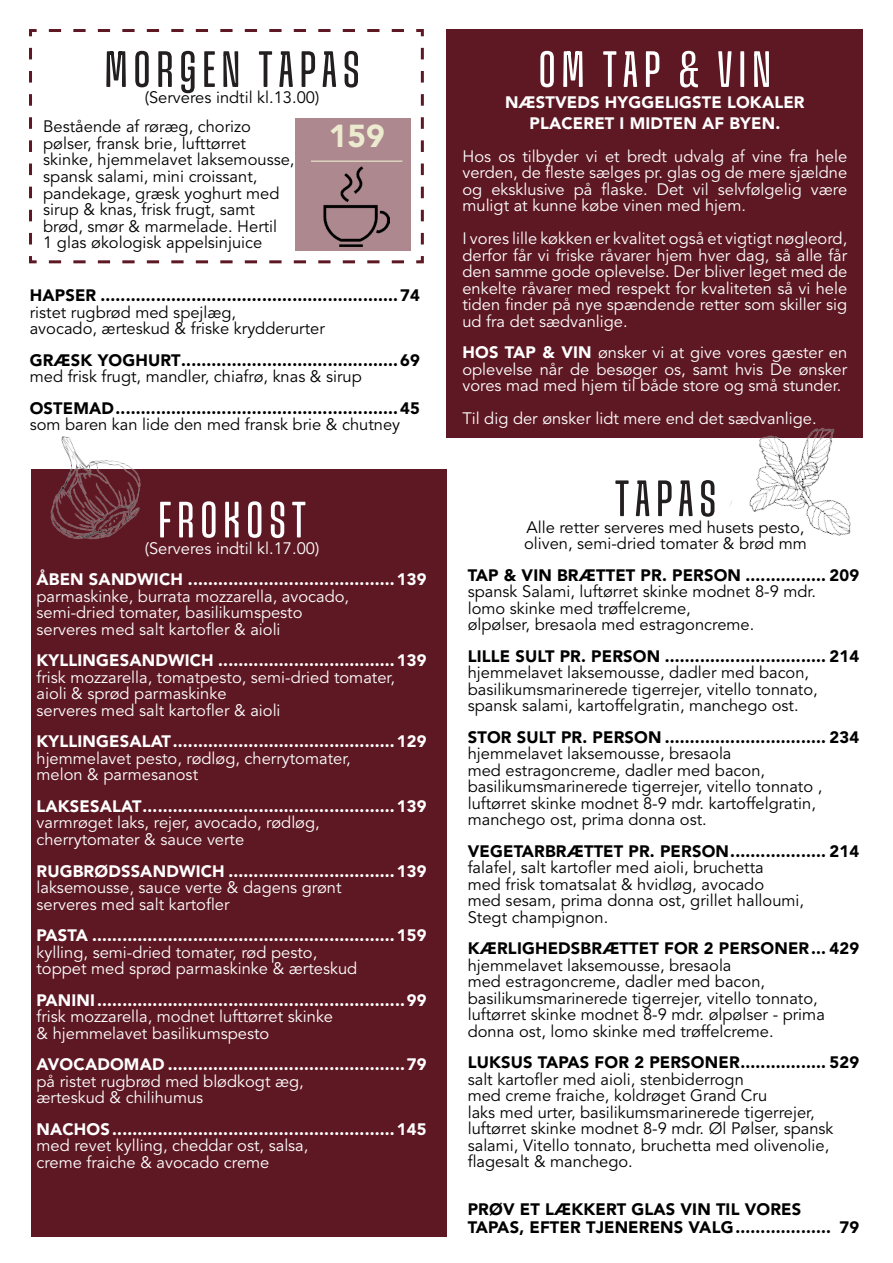
<style>
.page{position:relative;width:893px;height:1263px;background:#fff}
.page>*{position:absolute;margin:0;border:0;box-sizing:border-box;transform-origin:0 0}
.t1{font:100 extra-condensed 51px "Snug Variable";letter-spacing:.125em;color:#231f20}
.t2{font:100 extra-condensed 51px "Snug Variable";letter-spacing:.125em;color:#fff}
.t3{font:900 31.5px "Avenir LT Std";color:#eceacf}
.t4{font:16.5px/16.5px "Avenir LT Std";color:#000}
.t5{font:16.5px/16.5px "Avenir LT Std";color:#fff;text-align:justify}
.t6{font:900 16.5px "Avenir LT Std";letter-spacing:.01em;color:#fff}
.t7{font:900 16.5px "Avenir LT Std";letter-spacing:.01em;color:#000}
.s1{font-weight:900}
</style>
<div class="page">
<div style="left:446px;top:30px;width:417px;height:408px;background:#5e1823"></div>
<div style="left:31px;top:469px;width:415px;height:767px;background:#5e1823"></div>
<svg style="left:29px;top:29px;width:395px;height:235px"></svg>
<div style="left:296px;top:119px;width:115px;height:132px;background:#ad898f"></div>
<hr style="left:311px;top:161px;width:91px;height:1px;background:#eceacf">
<img style="left:324px;top:166px;width:66px;height:81px">
<img style="left:50px;top:436px;width:91px;height:104px">
<img style="left:729px;top:427px;width:122px;height:109px">
<p class="t1" style="left:105px;top:44px;width:256px">MORGEN TAPAS</p>
<p class="t4" style="left:145px;top:90px;width:176px">(Serveres indtil kl.13.00)</p>
<p class="t4" style="left:43px;top:119px;width:253px">Bestående af røræg, chorizo pølser, fransk brie, lufttørret skinke, hjemmelavet laksemousse,</p>
<p class="t4" style="left:43px;top:169px;width:238px">spansk salami, mini croissant, pandekage, græsk yoghurt med sirup &amp; knas, frisk frugt, samt brød, smør &amp; marmelade. Hertil</p>
<p class="t4" style="left:43px;top:235px;width:221px">1 glas økologisk appelsinjuice</p>
<p class="t3" style="left:329px;top:117px;width:57px">159</p>
<p class="t7" style="left:30px;top:286px;width:392px">HAPSER ...........................................................74</p>
<p class="t4" style="left:30px;top:304px;width:208px">ristet rugbrød med spejlæg,</p>
<p class="t4" style="left:30px;top:321px;width:297px">avocado, ærteskud &amp; friske krydderurter</p>
<p class="t7" style="left:30px;top:350px;width:392px">GRÆSK YOGHURT...........................................69</p>
<p class="t4" style="left:30px;top:369px;width:334px">med frisk frugt, mandler, chiafrø, knas &amp; sirup</p>
<p class="t7" style="left:30px;top:398px;width:392px">OSTEMAD........................................................45</p>
<p class="t4" style="left:30px;top:417px;width:372px">som baren kan lide den med fransk brie &amp; chutney</p>
<p class="t2" style="left:158px;top:494px;width:149px">FROKOST</p>
<p class="t5" style="left:145px;top:540px;width:176px">(Serveres indtil kl.17.00)</p>
<p class="t6" style="left:36px;top:570px;width:392px">ÅBEN SANDWICH .........................................139</p>
<p class="t5" style="left:36px;top:588px;width:314px">parmaskinke, burrata mozzarella, avocado,</p>
<p class="t5" style="left:36px;top:605px;width:268px">semi-dried tomater, basilikumspesto</p>
<p class="t5" style="left:36px;top:621px;width:246px">serveres med salt kartofler &amp; aioli</p>
<p class="t6" style="left:36px;top:651px;width:392px">KYLLINGESANDWICH ...................................139</p>
<p class="t5" style="left:36px;top:669px;width:360px">frisk mozzarella, tomatpesto, semi-dried tomater,</p>
<p class="t5" style="left:36px;top:686px;width:192px">aioli &amp; sprød parmaskinke</p>
<p class="t5" style="left:36px;top:702px;width:246px">serveres med salt kartofler &amp; aioli</p>
<p class="t6" style="left:36px;top:732px;width:392px">KYLLINGESALAT............................................129</p>
<p class="t5" style="left:36px;top:750px;width:316px">hjemmelavet pesto, rødløg, cherrytomater,</p>
<p class="t5" style="left:36px;top:767px;width:163px">melon &amp; parmesanost</p>
<p class="t6" style="left:36px;top:796px;width:392px">LAKSESALAT..................................................139</p>
<p class="t5" style="left:36px;top:815px;width:285px">varmrøget laks, rejer, avocado, rødløg,</p>
<p class="t5" style="left:36px;top:831px;width:209px">cherrytomater &amp; sauce verte</p>
<p class="t6" style="left:36px;top:861px;width:392px">RUGBRØDSSANDWICH .................................139</p>
<p class="t5" style="left:36px;top:879px;width:307px">laksemousse, sauce verte &amp; dagens grønt</p>
<p class="t5" style="left:36px;top:896px;width:195px">serveres med salt kartofler</p>
<p class="t6" style="left:36px;top:925px;width:392px">PASTA ............................................................159</p>
<p class="t5" style="left:36px;top:944px;width:282px">kylling, semi-dried tomater, rød pesto,</p>
<p class="t5" style="left:36px;top:960px;width:322px">toppet med sprød parmaskinke &amp; ærteskud</p>
<p class="t6" style="left:36px;top:990px;width:392px">PANINI.............................................................99</p>
<p class="t5" style="left:36px;top:1008px;width:298px">frisk mozzarella, modnet lufttørret skinke</p>
<p class="t5" style="left:36px;top:1025px;width:234px">&amp; hjemmelavet basilikumspesto</p>
<p class="t6" style="left:36px;top:1054px;width:392px">AVOCADOMAD ...............................................79</p>
<p class="t5" style="left:36px;top:1073px;width:269px">på ristet rugbrød med blødkogt æg,</p>
<p class="t5" style="left:36px;top:1089px;width:168px">ærteskud &amp; chilihumus</p>
<p class="t6" style="left:36px;top:1119px;width:392px">NACHOS........................................................145</p>
<p class="t5" style="left:36px;top:1137px;width:273px">med revet kylling, cheddar ost, salsa,</p>
<p class="t5" style="left:36px;top:1154px;width:234px">creme fraiche &amp; avocado creme</p>
<p class="t2" style="left:539px;top:44px;width:233px">OM TAP &amp; VIN</p>
<p class="t6" style="left:505px;top:92px;width:301px">NÆSTVEDS HYGGELIGSTE LOKALER</p>
<p class="t6" style="left:529px;top:113px;width:252px">PLACERET I MIDTEN AF BYEN.</p>
<p class="t5" style="left:462px;top:148px;width:386px">Hos os tilbyder vi et bredt udvalg af vine fra hele verden, de fleste sælges pr. glas og de mere sjældne og eksklusive på flaske. Det vil selvfølgelig være muligt at kunne købe vinen med hjem.</p>
<p class="t5" style="left:462px;top:231px;width:386px">I vores lille køkken er kvalitet også et vigtigt nøgleord, derfor får vi friske råvarer hjem hver dag, så alle får den samme gode oplevelse. Der bliver leget med de enkelte råvarer med respekt for kvaliteten så vi hele tiden finder på nye spændende retter som skiller sig ud fra det sædvanlige.</p>
<p class="t5" style="left:462px;top:345px;width:386px"><span class="s1">HOS TAP &amp; VIN</span> ønsker vi at give vores gæster en oplevelse når de besøger os, samt hvis De ønsker vores mad med hjem til både store og små stunder.</p>
<p class="t5" style="left:462px;top:411px;width:356px">Til dig der ønsker lidt mere end det sædvanlige.</p>
<p class="t1" style="left:615px;top:473px;width:102px">TAPAS</p>
<p class="t4" style="left:526px;top:519px;width:280px">Alle retter serveres med husets pesto,</p>
<p class="t4" style="left:524px;top:536px;width:284px">oliven, semi-dried tomater &amp; brød mm</p>
<p class="t7" style="left:468px;top:565px;width:393px">TAP &amp; VIN BRÆTTET PR. PERSON ................ 209</p>
<p class="t4" style="left:468px;top:584px;width:350px">spansk Salami, luftørret skinke modnet 8-9 mdr.</p>
<p class="t4" style="left:468px;top:600px;width:225px">lomo skinke med trøffelcreme,</p>
<p class="t4" style="left:468px;top:617px;width:288px">ølpølser, bresaola med estragoncreme.</p>
<p class="t7" style="left:468px;top:646px;width:393px">LILLE SULT PR. PERSON ................................ 214</p>
<p class="t4" style="left:468px;top:665px;width:352px">hjemmelavet laksemousse, dadler med bacon, basilikumsmarinerede tigerrejer, vitello tonnato, spansk salami, kartoffelgratin, manchego ost.</p>
<p class="t7" style="left:468px;top:727px;width:393px">STOR SULT PR. PERSON ................................ 234</p>
<p class="t4" style="left:468px;top:746px;width:356px">hjemmelavet laksemousse, bresaola<br>med estragoncreme, dadler med bacon, basilikumsmarinerede tigerrejer, vitello tonnato , luftørret skinke modnet 8-9 mdr. kartoffelgratin, manchego ost, prima donna ost.</p>
<p class="t7" style="left:468px;top:841px;width:393px">VEGETARBRÆTTET PR. PERSON................... 214</p>
<p class="t4" style="left:468px;top:860px;width:297px">falafel, salt kartofler med aioli, bruchetta</p>
<p class="t4" style="left:468px;top:876px;width:298px">med frisk tomatsalat &amp; hvidløg, avocado</p>
<p class="t4" style="left:468px;top:893px;width:338px">med sesam, prima donna ost, grillet halloumi,</p>
<p class="t4" style="left:468px;top:909px;width:142px">Stegt champignon.</p>
<p class="t7" style="left:468px;top:938px;width:393px">KÆRLIGHEDSBRÆTTET FOR 2 PERSONER... 429</p>
<p class="t4" style="left:468px;top:957px;width:359px">hjemmelavet laksemousse, bresaola<br>med estragoncreme, dadler med bacon, basilikumsmarinerede tigerrejer, vitello tonnato, luftørret skinke modnet 8-9 mdr. ølpølser - prima donna ost, lomo skinke med trøffelcreme.</p>
<p class="t7" style="left:468px;top:1052px;width:393px">LUKSUS TAPAS FOR 2 PERSONER................. 529</p>
<p class="t4" style="left:468px;top:1071px;width:278px">salt kartofler med aioli, stenbiderrogn</p>
<p class="t4" style="left:468px;top:1088px;width:301px">med creme fraiche, koldrøget Grand Cru</p>
<p class="t4" style="left:468px;top:1104px;width:367px">laks med urter, basilikumsmarinerede tigerrejer, luftørret skinke modnet 8-9 mdr. Øl Pølser, spansk salami, Vitello tonnato, bruchetta med olivenolie, flagesalt &amp; manchego.</p>
<p class="t7" style="left:468px;top:1199px;width:335px">PRØV ET LÆKKERT GLAS VIN TIL VORES</p>
<p class="t7" style="left:468px;top:1217px;width:393px">TAPAS, EFTER TJENERENS VALG................... 79</p>
</div>
